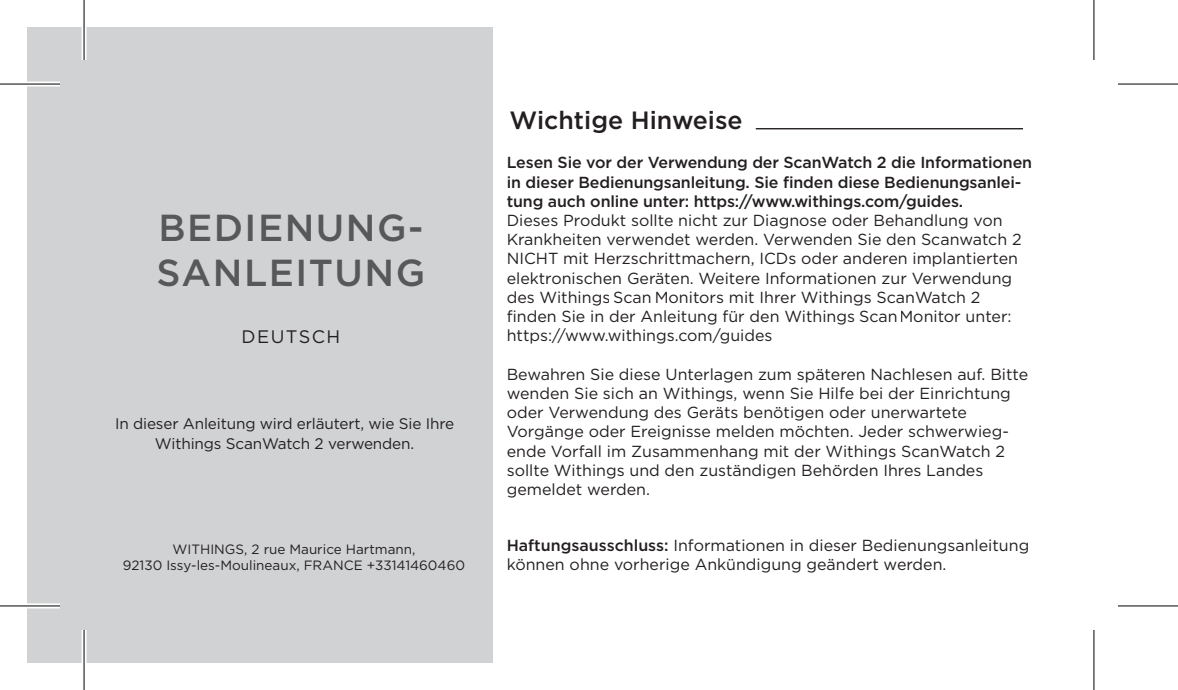
<style>
.page{position:relative;width:1178px;height:690px;background:#fff}
.page>*{position:absolute;margin:0;border:0;box-sizing:border-box;transform-origin:0 0}
.t1{font:500 37.6px/45.2px "Gotham";letter-spacing:.04em;color:#57585a}
.t2{font:500 24.8px "Gotham";color:#231f20}
.t3{font:18px "Gotham";letter-spacing:.08em;color:#231f20}
.t4{font:16px/19.2px "Gotham";color:#231f20}
.t5{font:500 16px/19.2px "Gotham";letter-spacing:-.01em;color:#231f20}
.t6{font:15.2px/19.6px "Gotham";letter-spacing:-.01em;color:#231f20;text-align:center}
.t7{font:13.6px/16px "Gotham";color:#231f20;text-align:center}
.s1{font-weight:500}
</style>
<div class="page">
<div style="left:27px;top:27px;width:465px;height:635px;background:#d1d2d4"></div>
<hr style="left:755px;top:128px;width:267px;height:1px;background:#231f20">
<div style="left:0;top:82px;width:60px;height:5px;background:#fff"></div>
<svg style="left:0;top:603px;width:60px;height:5px"></svg>
<svg style="left:1118px;top:606px;width:59px;height:1px"></svg>
<hr style="left:82px;top:0;width:4px;height:60px;background:#fff">
<hr style="left:82px;top:630px;width:4px;height:60px;background:#fff">
<div style="left:1091px;top:0;width:5px;height:60px;background:#8f8f8f"></div>
<div style="left:1091px;top:630px;width:5px;height:60px;background:#8f8f8f"></div>
<hr style="left:0;top:83px;width:60px;height:2px;background:#000">
<hr style="left:1117px;top:83px;width:60px;height:2px;background:#000">
<hr style="left:0;top:605px;width:60px;height:1px;background:#000">
<hr style="left:1117px;top:605px;width:60px;height:1px;background:#000">
<hr style="left:83px;top:0;width:2px;height:60px;background:#000">
<hr style="left:83px;top:630px;width:2px;height:60px;background:#000">
<hr style="left:1092px;top:0;width:2px;height:60px;background:#000">
<hr style="left:1092px;top:630px;width:2px;height:60px;background:#000">
<h1 class="t1" style="left:156px;top:205px;width:270px">BEDIENUNG-<br>SANLEITUNG</h1>
<p class="t3" style="left:241px;top:325px;width:100px">DEUTSCH</p>
<p class="t6" style="left:115px;top:413px;width:340px">In dieser Anleitung wird erläutert, wie Sie Ihre<br>Withings ScanWatch 2 verwenden.</p>
<p class="t7" style="left:123px;top:540px;width:343px">WITHINGS, 2 rue Maurice Hartmann,<br>92130 Issy-les-Moulineaux, FRANCE +33141460460</p>
<h2 class="t2" style="left:509px;top:104px;width:234px">Wichtige Hinweise</h2>
<p class="t5" style="left:506px;top:153px;width:527px">Lesen Sie vor der Verwendung der ScanWatch 2 die Informationen in dieser Bedienungsanleitung. Sie finden diese Bedienungsanlei&shy;tung auch online unter: https://www.withings.com/guides.</p>
<p class="t4" style="left:506px;top:210px;width:516px">Dieses Produkt sollte nicht zur Diagnose oder Behandlung von Krankheiten verwendet werden. Verwenden Sie den Scanwatch 2<br>NICHT mit Herzschrittmachern, ICDs oder anderen implantierten elektronischen Geräten. Weitere Informationen zur Verwendung des Withings ECG Monitors mit Ihrer Withings ScanWatch 2 finden Sie in der Anleitung für den Withings ECG Monitor unter: https://www.withings.com/guides</p>
<p class="t4" style="left:506px;top:364px;width:523px">Bewahren Sie diese Unterlagen zum späteren Nachlesen auf. Bitte wenden Sie sich an Withings, wenn Sie Hilfe bei der Einrichtung oder Verwendung des Geräts benötigen oder unerwartete Vorgänge oder Ereignisse melden möchten. Jeder schwerwieg&shy;ende Vorfall im Zusammenhang mit der Withings ScanWatch 2 sollte Withings und den zuständigen Behörden Ihres Landes gemeldet werden.</p>
<p class="t4" style="left:613px;top:287px;width:40px">Scan</p>
<p class="t4" style="left:859px;top:307px;width:40px">Scan</p>
<p class="t4" style="left:506px;top:535px;width:524px"><span class="s1">Haftungsausschluss:</span> Informationen in dieser Bedienungsanleitung können ohne vorherige Ankündigung geändert werden.</p>
</div>
